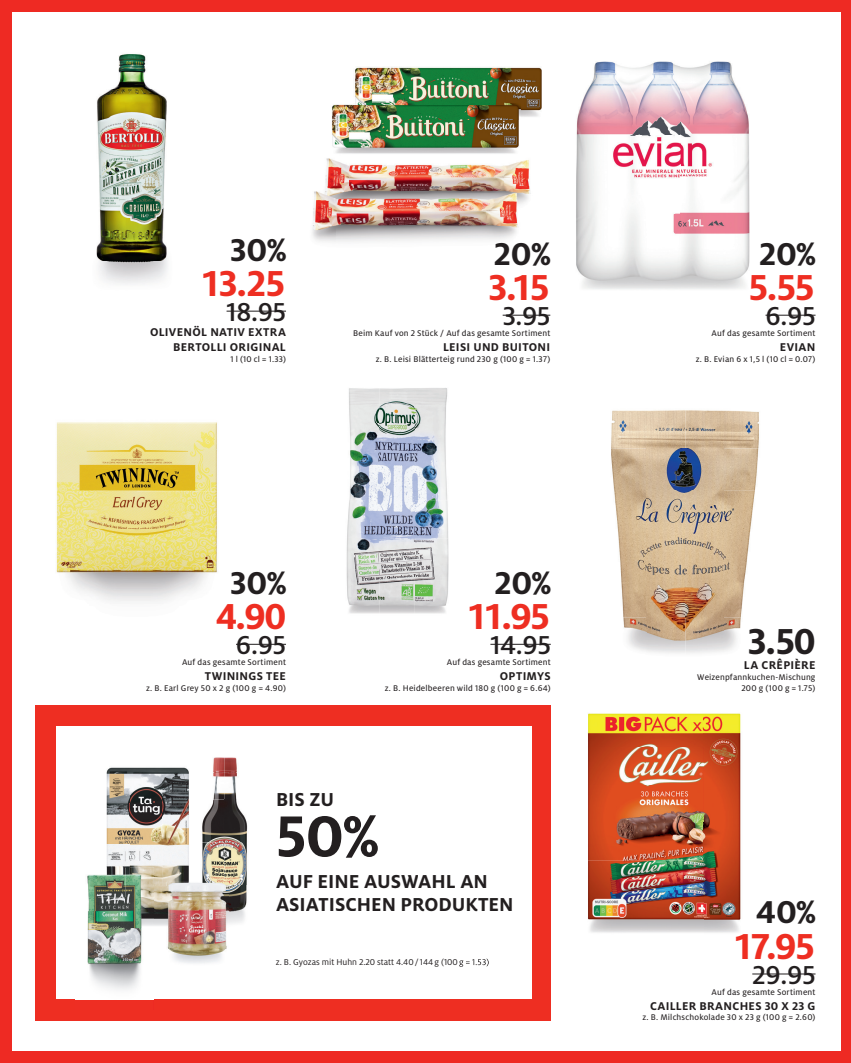
<style>
.page{position:relative;width:851px;height:1063px;background:#fff}
.page>*{position:absolute;margin:0;border:0;box-sizing:border-box;transform-origin:0 0}
.t1{font:700 40px "Milofor Manor";letter-spacing:-.065em;color:#ee2e22}
.t2{font:700 40px "Milofor Manor";color:#231f20}
.t3{font:700 35px "Milofor Manor";color:#231f20}
.t4{font:500 28.75px "Milofor Manor";letter-spacing:-.015em;color:#231f20}
.t5{font:700 20.75px/22.5px "Milofor Manor";color:#231f20}
.t6{font:700 12.5px/15px "Milofor Manor";letter-spacing:.025em;color:#231f20;text-align:right}
.t7{font:9.38px "Milofor Manor";color:#231f20}
.t8{font:9.12px/11px "Milofor Manor Text";letter-spacing:.02em;color:#231f20;text-align:right}
</style>
<div class="page">
<div style="left:0;top:0;width:850px;height:1063px;background:#ee2a23"></div>
<div style="left:12px;top:12px;width:828px;height:1039px;background:#fff"></div>
<img style="left:355px;top:67px;width:150px;height:37px">
<img style="left:505px;top:67px;width:37px;height:50px">
<img style="left:332px;top:104px;width:112px;height:49px">
<img style="left:444px;top:119px;width:75px;height:34px">
<img style="left:354px;top:104px;width:166px;height:15px">
<img style="left:325px;top:158px;width:24px;height:29px">
<img style="left:349px;top:164px;width:155px;height:23px">
<img style="left:504px;top:160px;width:26px;height:27px">
<img style="left:96px;top:54px;width:72px;height:230px">
<img style="left:611px;top:410px;width:148px;height:243px">
<img style="left:346px;top:388px;width:103px;height:226px">
<img style="left:576px;top:61px;width:174px;height:228px">
<img style="left:312px;top:226px;width:25px;height:16px">
<img style="left:313px;top:187px;width:217px;height:39px">
<img style="left:588px;top:713px;width:153px;height:220px">
<img style="left:56px;top:422px;width:161px;height:180px">
<hr style="left:226px;top:311px;width:60px;height:1px;background:#231f20">
<hr style="left:752px;top:974px;width:63px;height:1px;background:#231f20">
<hr style="left:236px;top:644px;width:50px;height:1px;background:#231f20">
<hr style="left:490px;top:644px;width:60px;height:1px;background:#231f20">
<hr style="left:765px;top:315px;width:50px;height:1px;background:#231f20">
<hr style="left:502px;top:315px;width:48px;height:1px;background:#231f20">
<div style="left:35px;top:705px;width:515px;height:315px;background:#ee2e22"></div>
<div style="left:57px;top:726px;width:474px;height:273px;background:#fff"></div>
<svg style="left:279px;top:815px;width:99px;height:43px"></svg>
<img style="left:213px;top:757px;width:24px;height:43px">
<img style="left:202px;top:800px;width:46px;height:42px">
<img style="left:202px;top:842px;width:22px;height:40px">
<img style="left:224px;top:842px;width:23px;height:43px">
<img style="left:228px;top:885px;width:19px;height:39px">
<img style="left:106px;top:767px;width:83px;height:78px">
<img style="left:106px;top:845px;width:24px;height:22px">
<img style="left:130px;top:845px;width:59px;height:41px">
<img style="left:154px;top:886px;width:12px;height:40px">
<img style="left:166px;top:882px;width:62px;height:81px">
<img style="left:195px;top:882px;width:4px;height:46px">
<img style="left:76px;top:999px;width:78px;height:1px">
<img style="left:87px;top:875px;width:10px;height:36px">
<img style="left:87px;top:911px;width:28px;height:78px">
<img style="left:115px;top:928px;width:27px;height:62px">
<img style="left:97px;top:867px;width:57px;height:61px">
<svg style="left:459px;top:959px;width:29px;height:8px"></svg>
<h2 class="t3" style="left:230px;top:228px;width:57px">30%</h2>
<h1 class="t1" style="left:200px;top:259px;width:87px">13.25</h1>
<h3 class="t4" style="left:226px;top:294px;width:61px">18.95</h3>
<h3 class="t6" style="left:150px;top:324px;width:137px">OLIVENÖL NATIV EXTRA<br>BERTOLLI ORIGINAL</h3>
<p class="t8" style="left:230px;top:354px;width:57px">1 l (10 cl = 1.33)</p>
<h2 class="t3" style="left:494px;top:232px;width:58px">20%</h2>
<h1 class="t1" style="left:487px;top:263px;width:65px">3.15</h1>
<h3 class="t4" style="left:502px;top:298px;width:49px">3.95</h3>
<p class="t8" style="left:353px;top:328px;width:198px">Beim Kauf von 2 Stück / Auf das gesamte Sortiment</p>
<h3 class="t6" style="left:443px;top:339px;width:109px">LEISI UND BUITONI</h3>
<p class="t8" style="left:376px;top:354px;width:176px">z. B. Leisi Blätterteig rund 230 g (100 g = 1.37)</p>
<h2 class="t3" style="left:230px;top:561px;width:57px">30%</h2>
<h1 class="t1" style="left:216px;top:592px;width:72px">4.90</h1>
<h3 class="t4" style="left:236px;top:627px;width:51px">6.95</h3>
<p class="t8" style="left:182px;top:657px;width:105px">Auf das gesamte Sortiment</p>
<h3 class="t6" style="left:205px;top:668px;width:83px">TWININGS TEE</h3>
<p class="t8" style="left:146px;top:683px;width:141px">z. B. Earl Grey 50 x 2 g (100 g = 4.90)</p>
<h3 class="t5" style="left:276px;top:787px;width:60px">BIS ZU</h3>
<h2 class="t3" style="left:494px;top:561px;width:58px">20%</h2>
<h1 class="t1" style="left:467px;top:592px;width:85px">11.95</h1>
<h3 class="t4" style="left:490px;top:627px;width:62px">14.95</h3>
<p class="t8" style="left:446px;top:657px;width:105px">Auf das gesamte Sortiment</p>
<h3 class="t6" style="left:500px;top:668px;width:52px">OPTIMYS</h3>
<p class="t8" style="left:384px;top:683px;width:167px">z. B. Heidelbeeren wild 180 g (100 g = 6.64)</p>
<h3 class="t5" style="left:276px;top:870px;width:239px">AUF EINE AUSWAHL AN<br>ASIATISCHEN PRODUKTEN</h3>
<p class="t7" style="left:276px;top:959px;width:183px">z. B. Gyozas mit Huhn 2.20 statt 4.40/ 144g (100</p>
<h2 class="t3" style="left:759px;top:232px;width:58px">20%</h2>
<h1 class="t1" style="left:747px;top:263px;width:69px">5.55</h1>
<h3 class="t4" style="left:765px;top:298px;width:51px">6.95</h3>
<p class="t8" style="left:711px;top:328px;width:105px">Auf das gesamte Sortiment</p>
<h3 class="t6" style="left:779px;top:339px;width:37px">EVIAN</h3>
<p class="t8" style="left:695px;top:354px;width:121px">z. B. Evian 6 x 1,5 l (10 cl = 0.07)</p>
<h1 class="t2" style="left:746px;top:617px;width:70px">3.50</h1>
<h3 class="t6" style="left:743px;top:657px;width:73px">LA CRÊPIÈRE</h3>
<p class="t8" style="left:697px;top:672px;width:120px">Weizenpfannkuchen-Mischung<br>200 g (100 g = 1.75)</p>
<h2 class="t3" style="left:755px;top:891px;width:61px">40%</h2>
<h1 class="t1" style="left:733px;top:921px;width:84px">17.95</h1>
<h3 class="t4" style="left:752px;top:957px;width:65px">29.95</h3>
<p class="t8" style="left:711px;top:987px;width:105px">Auf das gesamte Sortiment</p>
<h3 class="t6" style="left:650px;top:998px;width:167px">CAILLER BRANCHES 30 X 23 G</h3>
<p class="t8" style="left:642px;top:1013px;width:175px">z. B. Milchschokolade 30 x 23 g (100 g = 2.60)</p>
</div>
